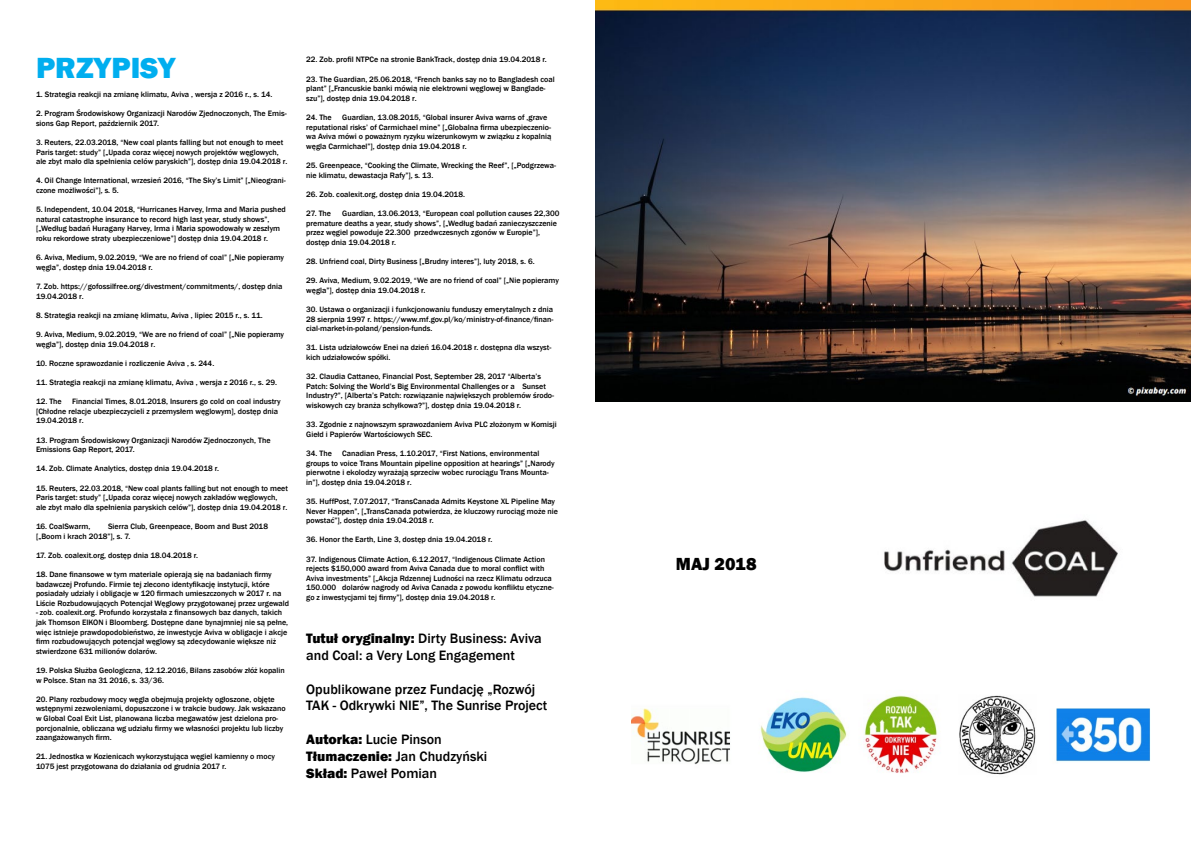
<style>
.page{position:relative;width:1191px;height:842px;background:#fff}
.page>*{position:absolute;margin:0;border:0;box-sizing:border-box;transform-origin:0 0}
.t1{font:800 30px "Franklin Gothic";color:#00aeef}
.t2{font:800 18px "Franklin Gothic";color:#000}
.t3{font:500 14px/16.8px "Franklin Gothic";color:#000}
.t4{font:500 8px/9.6px "Franklin Gothic";color:#000}
.s1{font-weight:800}
</style>
<div class="page">
<img style="left:631px;top:695px;width:520px;height:80px">
<img style="left:884px;top:520px;width:234px;height:77px">
<img style="left:595px;top:0;width:596px;height:401px">
<h1 class="t1" style="left:36px;top:48px;width:141px">PRZYPISY</h1>
<p class="t4" style="left:36px;top:90px;width:238px">1. Strategia reakcji na zmianę klimatu, Aviva , wersja z 2016 r., s. 14.</p>
<p class="t4" style="left:36px;top:109px;width:252px">2. Program Środowiskowy Organizacji Narodów Zjednoczonych, The Emis&shy;sions Gap Report, październik 2017.</p>
<p class="t4" style="left:36px;top:138px;width:253px">3. Reuters, 22.03.2018, “New coal plants falling but not enough to meet<br>Paris target: study” [„Upada coraz więcej nowych projektów węglowych, ale zbyt mało dla spełnienia celów paryskich”], dostęp dnia 19.04.2018 r.</p>
<p class="t4" style="left:36px;top:176px;width:251px">4. Oil Change International, wrzesień 2016, “The Sky’s Limit” [„Nieograni&shy;czone możliwości”], s. 5.</p>
<p class="t4" style="left:36px;top:205px;width:251px">5. Independent, 10.04 2018, “Hurricanes Harvey, Irma and Maria pushed natural catastrophe insurance to record high last year, study shows”, [„Według badań Huragany Harvey, Irma i Maria spowodowały w zeszłym roku rekordowe straty ubezpieczeniowe”] dostęp dnia 19.04.2018 r.</p>
<p class="t4" style="left:36px;top:253px;width:249px">6. Aviva, Medium, 9.02.2019, “We are no friend of coal” [„Nie popieramy węgla”, dostęp dnia 19.04.2018 r.</p>
<p class="t4" style="left:36px;top:282px;width:248px">7. Zob. https://gofossilfree.org/divestment/commitments/, dostęp dnia<br>19.04.2018 r.</p>
<p class="t4" style="left:36px;top:310px;width:228px">8. Strategia reakcji na zmianę klimatu, Aviva , lipiec 2015 r., s. 11.</p>
<p class="t4" style="left:36px;top:330px;width:249px">9. Aviva, Medium, 9.02.2019, “We are no friend of coal” [„Nie popieramy węgla”], dostęp dnia 19.04.2018 r.</p>
<p class="t4" style="left:36px;top:358px;width:180px">10. Roczne sprawozdanie i rozliczenie Aviva , s. 244.</p>
<p class="t4" style="left:36px;top:378px;width:242px">11. Strategia reakcji na zmianę klimatu, Aviva , wersja z 2016 r., s. 29.</p>
<p class="t4" style="left:36px;top:397px;width:27px">12. The</p>
<p class="t4" style="left:36px;top:397px;width:246px;text-indent:36px">Financial Times, 8.01.2018, Insurers go cold on coal industry [Chłodne relacje ubezpieczycieli z przemysłem węglowym], dostęp dnia<br>19.04.2018 r.</p>
<p class="t4" style="left:36px;top:435px;width:236px">13. Program Środowiskowy Organizacji Narodów Zjednoczonych, The<br>Emissions Gap Report, 2017.</p>
<p class="t4" style="left:36px;top:464px;width:185px">14. Zob. Climate Analytics, dostęp dnia 19.04.2018 r.</p>
<p class="t4" style="left:36px;top:483px;width:253px">15. Reuters, 22.03.2018, “New coal plants falling but not enough to meet<br>Paris target: study” [„Upada coraz więcej nowych zakładów węglowych, ale zbyt mało dla spełnienia paryskich celów”], dostęp dnia 19.04.2018 r.</p>
<p class="t4" style="left:36px;top:522px;width:56px">16. CoalSwarm,</p>
<p class="t4" style="left:36px;top:522px;width:233px;text-indent:72px">Sierra Club, Greenpeace, Boom and Bust 2018 [„Boom i krach 2018”], s. 7.</p>
<p class="t4" style="left:36px;top:550px;width:164px">17. Zob. coalexit.org, dostęp dnia 18.04.2018 r.</p>
<p class="t4" style="left:36px;top:570px;width:255px">18. Dane finansowe w tym materiale opierają się na badaniach firmy badawczej Profundo. Firmie tej zlecono identyfikację instytucji, które posiadały udziały i obligacje w 120 firmach umieszczonych w 2017 r. na Liście Rozbudowujących Potencjał Węglowy przygotowanej przez urgewald</p>
<p class="t4" style="left:36px;top:608px;width:254px">- zob. coalexit.org. Profundo korzystała z finansowych baz danych, takich jak Thomson EIKON i Bloomberg. Dostępne dane bynajmniej nie są pełne, więc istnieje prawdopodobieństwo, że inwestycje Aviva w obligacje i akcje firm rozbudowujących potencjał węglowy są zdecydowanie większe niż stwierdzone 631 milionów dolarów.</p>
<p class="t4" style="left:36px;top:666px;width:250px">19. Polska Służba Geologiczna, 12.12.2016, Bilans zasobów złóż kopalin w Polsce. Stan na 31 2016, s. 33/36.</p>
<p class="t4" style="left:36px;top:694px;width:251px">20. Plany rozbudowy mocy węgla obejmują projekty ogłoszone, objęte wstępnymi zezwoleniami, dopuszczone i w trakcie budowy. Jak wskazano w Global Coal Exit List, planowana liczba megawatów jest dzielona pro&shy;porcjonalnie, obliczana wg udziału firmy we własności projektu lub liczby zaangażowanych firm.</p>
<p class="t4" style="left:36px;top:752px;width:240px">21. Jednostka w Kozienicach wykorzystująca węgiel kamienny o mocy<br>1075 jest przygotowana do działania od grudnia 2017 r.</p>
<p class="t4" style="left:306px;top:55px;width:242px">22. Zob. profil NTPCe na stronie BankTrack, dostęp dnia 19.04.2018 r.</p>
<p class="t4" style="left:306px;top:74px;width:250px">23. The Guardian, 25.06.2018, “French banks say no to Bangladesh coal plant” [„Francuskie banki mówią nie elektrowni węglowej w Banglade&shy;szu”], dostęp dnia 19.04.2018 r.</p>
<p class="t4" style="left:306px;top:113px;width:27px">24. The</p>
<p class="t4" style="left:306px;top:113px;width:247px;text-indent:36px">Guardian, 13.08.2015, “Global insurer Aviva warns of ‚grave reputational risks’ of Carmichael mine” [„Globalna firma ubezpieczenio&shy;wa Aviva mówi o poważnym ryzyku wizerunkowym w związku z kopalnią węgla Carmichael”], dostęp dnia 19.04.2018 r.</p>
<p class="t4" style="left:306px;top:161px;width:251px">25. Greenpeace, “Cooking the Climate, Wrecking the Reef”, [„Podgrzewa&shy;nie klimatu, dewastacja Rafy”], s. 13.</p>
<p class="t4" style="left:306px;top:189px;width:160px">26. Zob. coalexit.org, dostęp dnia 19.04.2018.</p>
<p class="t4" style="left:306px;top:209px;width:26px">27. The</p>
<p class="t4" style="left:306px;top:209px;width:255px;text-indent:36px">Guardian, 13.06.2013, “European coal pollution causes 22,300 premature deaths a year, study shows”, [„Według badań zanieczyszczenie przez węgiel powoduje 22.300 przedwczesnych zgonów w Europie”], dostęp dnia 19.04.2018 r.</p>
<p class="t4" style="left:306px;top:257px;width:230px">28. Unfriend coal, Dirty Business [„Brudny interes”], luty 2018, s. 6.</p>
<p class="t4" style="left:306px;top:276px;width:254px">29. Aviva, Medium, 9.02.2019, “We are no friend of coal” [„Nie popieramy węgla”], dostęp dnia 19.04.2018 r.</p>
<p class="t4" style="left:306px;top:305px;width:249px;text-align:justify">30. Ustawa o organizacji i funkcjonowaniu funduszy emerytalnych z dnia 28 sierpnia 1997 r. https://www.mf.gov.pl/ko/ministry-of-finance/finan&shy;cial-market-in-poland/pension-funds.</p>
<p class="t4" style="left:306px;top:343px;width:246px">31. Lista udziałowców Enei na dzień 16.04.2018 r. dostępna dla wszyst&shy;kich udziałowców spółki.</p>
<p class="t4" style="left:306px;top:372px;width:249px">32. Claudia Cattaneo, Financial Post, September 28, 2017 “Alberta’s Patch: Solving the World’s Big Environmental Challenges or a Sunset Industry?”, [Alberta’s Patch: rozwiązanie największych problemów środo&shy;wiskowych czy branża schyłkowa?”], dostęp dnia 19.04.2018 r.</p>
<p class="t4" style="left:306px;top:420px;width:252px">33. Zgodnie z najnowszym sprawozdaniem Aviva PLC złożonym w Komisji<br>Giełd i Papierów Wartościowych SEC.</p>
<p class="t4" style="left:306px;top:449px;width:27px">34. The</p>
<p class="t4" style="left:306px;top:449px;width:250px;text-indent:36px">Canadian Press, 1.10.2017, “First Nations, environmental groups to voice Trans Mountain pipeline opposition at hearings” [„Narody pierwotne i ekolodzy wyrażają sprzeciw wobec rurociągu Trans Mounta&shy;in”], dostęp dnia 19.04.2018 r.</p>
<p class="t4" style="left:306px;top:497px;width:253px">35. HuffPost, 7.07.2017, “TransCanada Admits Keystone XL Pipeline May<br>Never Happen”, [„TransCanada potwierdza, że kluczowy rurociąg może nie powstać”], dostęp dnia 19.04.2018 r.</p>
<p class="t4" style="left:306px;top:535px;width:188px">36. Honor the Earth, Line 3, dostęp dnia 19.04.2018 r.</p>
<p class="t4" style="left:306px;top:554px;width:249px">37. Indigenous Climate Action, 6.12.2017, “Indigenous Climate Action rejects $150,000 award from Aviva Canada due to moral conflict with Aviva investments” [„Akcja Rdzennej Ludności na rzecz Klimatu odrzuca 150.000 dolarów nagrody od Aviva Canada z powodu konfliktu etyczne&shy;go z inwestycjami tej firmy”], dostęp dnia 19.04.2018 r.</p>
<h3 class="t3" style="left:306px;top:630px;width:237px"><span class="s1">Tutuł oryginalny:</span> Dirty Business: Aviva and Coal: a Very Long Engagement</h3>
<h3 class="t3" style="left:306px;top:681px;width:242px">Opublikowane przez Fundację „Rozwój<br>TAK - Odkrywki NIE”, The Sunrise Project</h3>
<h3 class="t3" style="left:306px;top:731px;width:182px"><span class="s1">Autorka:</span> Lucie Pinson<br><span class="s1">Tłumaczenie:</span> Jan Chudzyński<br><span class="s1">Skład:</span> Paweł Pomian</h3>
<h2 class="t2" style="left:676px;top:552px;width:82px">MAJ 2018</h2>
</div>
